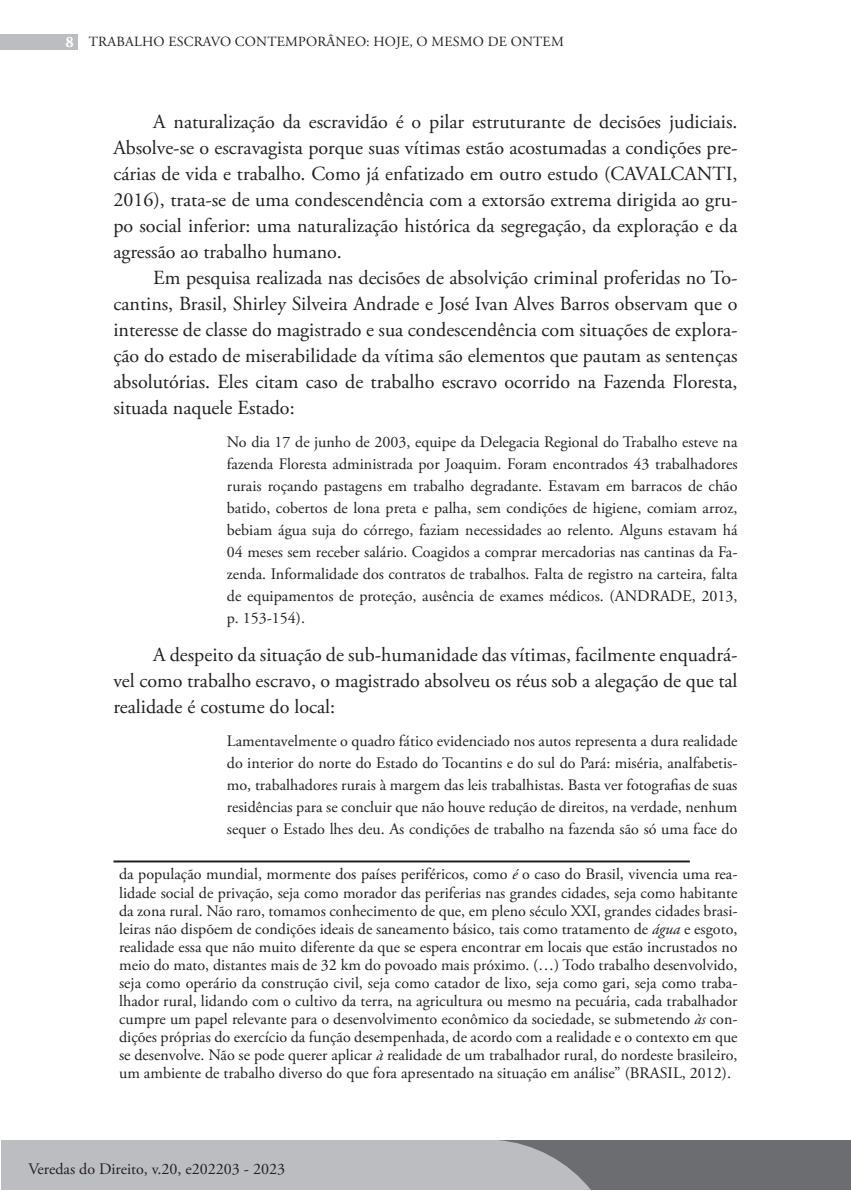
<style>
.page{position:relative;width:851px;height:1191px;background:#fff}
.page>*{position:absolute;margin:0;border:0;box-sizing:border-box;transform-origin:0 0}
.t1{font:20px/26px "Adobe Garamond Pro";color:#231f20;text-align:justify}
.t2{font:16px/22px "Adobe Garamond Pro";color:#231f20;text-align:justify}
.t3{font:14px "Adobe Garamond Pro";letter-spacing:.015em;color:#231f20}
.s1{font-weight:700;font-size:16px;color:#fff}
.s2{font-style:italic}
</style>
<div class="page">
<div style="left:1px;top:1140px;width:849px;height:50px;background:#6c6d70"></div>
<div style="left:0;top:34px;width:77px;height:16px;background:#bcbdc0"></div>
<div style="left:1px;top:1140px;width:590px;height:50px;background:#bcbdc0"></div>
<hr style="left:113px;top:860px;width:576px;height:2px;background:#231f20">
<p class="t3" style="left:65px;top:34px;width:500px"><span class="s1">8</span> TRABALHO ESCRAVO CONTEMPORÂNEO: HOJE, O MESMO DE ONTEM</p>
<p class="t1" style="left:113px;top:109px;width:625px;text-indent:40px">A naturalização da escravidão é o pilar estruturante de decisões judiciais.<br>Absolve-se o escravagista porque suas vítimas estão acostumadas a condições pre&shy;cárias de vida e trabalho. Como já enfatizado em outro estudo (CAVALCANTI, 2016), trata-se de uma condescendência com a extorsão extrema dirigida ao gru&shy;po social inferior: uma naturalização histórica da segregação, da exploração e da agressão ao trabalho humano.</p>
<p class="t1" style="left:113px;top:265px;width:625px;text-indent:40px">Em pesquisa realizada nas decisões de absolvição criminal proferidas no To&shy;cantins, Brasil, Shirley Silveira Andrade e José Ivan Alves Barros observam que o interesse de classe do magistrado e sua condescendência com situações de explora&shy;ção do estado de miserabilidade da vítima são elementos que pautam as sentenças absolutórias. Eles citam caso de trabalho escravo ocorrido na Fazenda Floresta, situada naquele Estado:</p>
<p class="t2" style="left:227px;top:432px;width:512px">No dia 17 de junho de 2003, equipe da Delegacia Regional do Trabalho esteve na fazenda Floresta administrada por Joaquim. Foram encontrados 43 trabalhadores rurais roçando pastagens em trabalho degradante. Estavam em barracos de chão batido, cobertos de lona preta e palha, sem condições de higiene, comiam arroz, bebiam água suja do córrego, faziam necessidades ao relento. Alguns estavam há 04 meses sem receber salário. Coagidos a comprar mercadorias nas cantinas da Fa&shy;zenda. Informalidade dos contratos de trabalhos. Falta de registro na carteira, falta de equipamentos de proteção, ausência de exames médicos. (ANDRADE, 2013, p. 153-154).</p>
<p class="t1" style="left:113px;top:642px;width:625px;text-indent:40px">A despeito da situação de sub-humanidade das vítimas, facilmente enquadrá&shy;vel como trabalho escravo, o magistrado absolveu os réus sob a alegação de que tal realidade é costume do local:</p>
<p class="t2" style="left:227px;top:730px;width:512px">Lamentavelmente o quadro fático evidenciado nos autos representa a dura realidade do interior do norte do Estado do Tocantins e do sul do Pará: miséria, analfabetis&shy;mo, trabalhadores rurais à margem das leis trabalhistas. Basta ver fotografias de suas residências para se concluir que não houve redução de direitos, na verdade, nenhum sequer o Estado lhes deu. As condições de trabalho na fazenda são só uma face do</p>
<p class="t2" style="left:119px;top:866px;width:620px;line-height:18px">da população mundial, mormente dos países periféricos, como <span class="s2">é</span> o caso do Brasil, vivencia uma rea&shy;lidade social de privação, seja como morador das periferias nas grandes cidades, seja como habitante da zona rural. Não raro, tomamos conhecimento de que, em pleno século XXI, grandes cidades brasi&shy;leiras não dispõem de condições ideais de saneamento básico, tais como tratamento de <span class="s2">água</span> e esgoto, realidade essa que não muito diferente da que se espera encontrar em locais que estão incrustados no meio do mato, distantes mais de 32 km do povoado mais próximo. (…) Todo trabalho desenvolvido, seja como operário da construção civil, seja como catador de lixo, seja como gari, seja como traba&shy;lhador rural, lidando com o cultivo da terra, na agricultura ou mesmo na pecuária, cada trabalhador cumpre um papel relevante para o desenvolvimento econômico da sociedade, se submetendo <span class="s2">às</span> con&shy;dições próprias do exercício da função desempenhada, de acordo com a realidade e o contexto em que se desenvolve. Não se pode querer aplicar <span class="s2">à</span> realidade de um trabalhador rural, do nordeste brasileiro, um ambiente de trabalho diverso do que fora apresentado na situação em análise” (BRASIL, 2012).</p>
<p class="t2" style="left:28px;top:1158px;width:258px">Veredas do Direito, v.20, e202203 - 2023</p>
</div>
